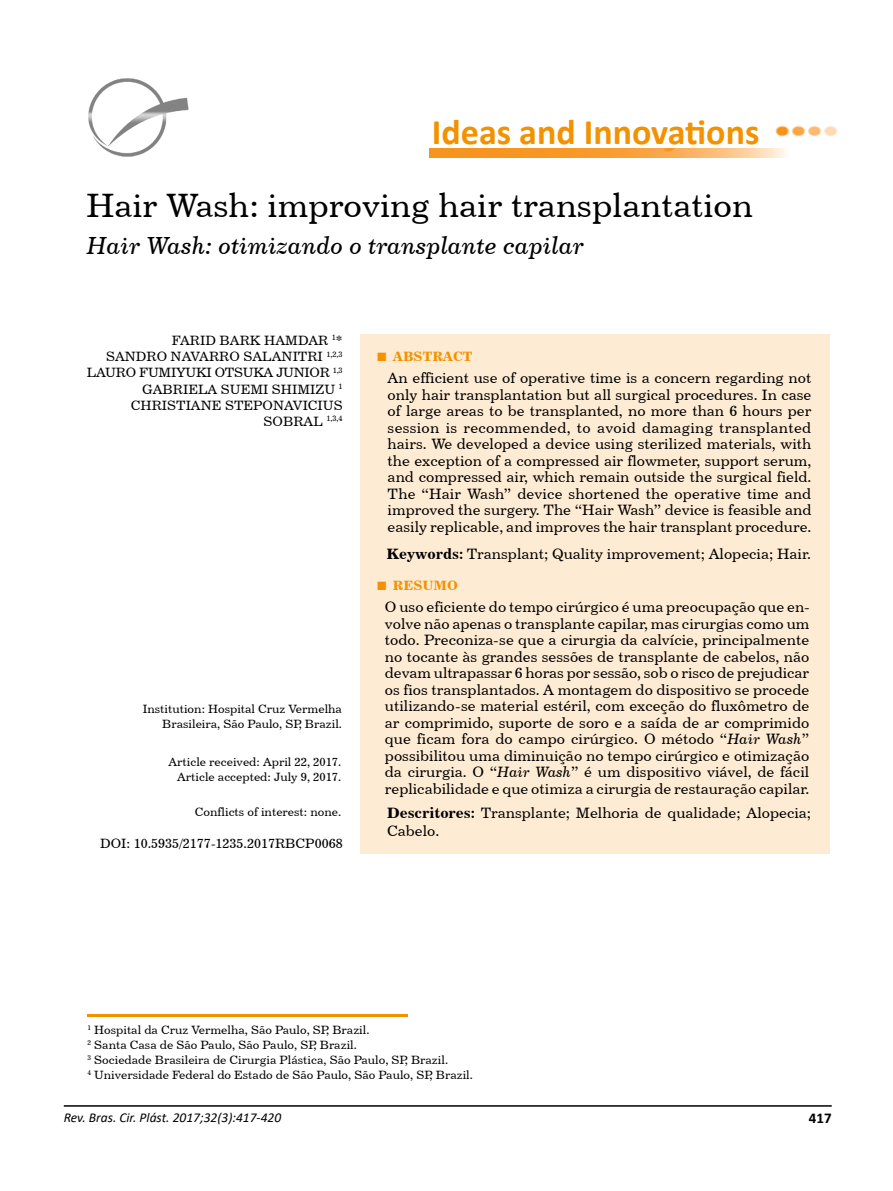
<style>
.page{position:relative;width:893px;height:1191px;background:#fff}
.page>*{position:absolute;margin:0;border:0;box-sizing:border-box;transform-origin:0 0}
.t1{font:700 36px "Calibri";color:#f39200}
.t2{font:33.75px "Century 731 BT Roman A";color:#000}
.t3{font:24.75px "Century 731 BT Italic A";color:#000}
.t4{font:15px/16.5px "Century 731 BT Roman A";color:#000;text-align:justify}
.t5{font:700 15px "Calibri";color:#000}
.t6{font:13.5px/16.2px "Century 731 BT Roman A";color:#000;text-align:right}
.t7{font:italic 13.5px "Calibri";color:#000}
.t8{font:13.5px "Century 731 BT Bold A";color:#f39200}
.t9{font:12px/15px "Century 731 BT Roman A";color:#000;text-align:right}
.s1{font-family:"Times New Roman";font-weight:700;font-size:18px}
.s2{font-family:"Century 731 BT Bold A"}
.s3{font-family:"Century 731 BT Italic A"}
</style>
<div class="page">
<hr style="left:64px;top:1105px;width:768px;height:1px;background:#000">
<img style="left:88px;top:78px;width:101px;height:79px">
<div style="left:360px;top:335px;width:470px;height:519px;background:#feebd3"></div>
<hr style="left:88px;top:1014px;width:320px;height:2px;background:#f39200">
<img style="left:775px;top:125px;width:63px;height:12px">
<img style="left:429px;top:148px;width:358px;height:9px">
<h1 class="t1" style="left:432px;top:107px;width:329px">Ideas and Innovations</h1>
<h2 class="t2" style="left:86px;top:184px;width:668px">Hair Wash: improving hair transplantation</h2>
<h3 class="t3" style="left:87px;top:230px;width:499px">Hair Wash: otimizando o transplante capilar</h3>
<p class="t6" style="left:87px;top:332px;width:257px">FARID BARK HAMDAR <sup>1</sup>*<br>SANDRO NAVARRO SALANITRI <sup>1,2,3<br></sup>LAURO FUMIYUKI OTSUKA JUNIOR <sup>1,3<br></sup>GABRIELA SUEMI SHIMIZU <sup>1<br></sup>CHRISTIANE STEPONAVICIUS<br>SOBRAL <sup>1,3,4</sup></p>
<p class="t9" style="left:143px;top:702px;width:201px;line-height:14.4px">Institution: Hospital Cruz Vermelha<br>Brasileira, São Paulo, SP, Brazil.</p>
<p class="t9" style="left:169px;top:754px;width:174px;line-height:14.4px">Article received: April 22, 2017.<br>Article accepted: July 9, 2017.</p>
<p class="t9" style="left:195px;top:804px;width:148px">Conflicts of interest: none.</p>
<p class="t6" style="left:100px;top:835px;width:244px">DOI: 10.5935/2177-1235.2017RBCP0068</p>
<p class="t8" style="left:376px;top:347px;width:98px"><span class="s1">■</span> ABSTRACT</p>
<p class="t4" style="left:388px;top:369px;width:425px">An efficient use of operative time is a concern regarding not only hair transplantation but all surgical procedures. In case of large areas to be transplanted, no more than 6 hours per session is recommended, to avoid damaging transplanted hairs. We developed a device using sterilized materials, with the exception of a compressed air flowmeter, support serum, and compressed air, which remain outside the surgical field.<br>The “Hair Wash” device shortened the operative time and improved the surgery. The “Hair Wash” device is feasible and easily replicable, and improves the hair transplant procedure.</p>
<p class="t4" style="left:387px;top:546px;width:426px"><span class="s2">Keywords:</span> Transplant; Quality improvement; Alopecia; Hair.</p>
<p class="t8" style="left:376px;top:577px;width:83px"><span class="s1">■</span> RESUMO</p>
<p class="t4" style="left:385px;top:598px;width:426px">O uso eficiente do tempo cirúrgico é uma preocupação que en&shy;volve não apenas o transplante capilar, mas cirurgias como um todo. Preconiza-se que a cirurgia da calvície, principalmente no tocante às grandes sessões de transplante de cabelos, não devam ultrapassar 6 horas por sessão, sob o risco de prejudicar os fios transplantados. A montagem do dispositivo se procede utilizando-se material estéril, com exceção do fluxômetro de ar comprimido, suporte de soro e a saída de ar comprimido que ficam fora do campo cirúrgico. O método “<span class="s3">Hair Wash</span>” possibilitou uma diminuição no tempo cirúrgico e otimização da cirurgia. O “<span class="s3">Hair Wash</span>” é um dispositivo viável, de fácil replicabilidade e que otimiza a cirurgia de restauração capilar.</p>
<p class="t4" style="left:387px;top:804px;width:426px;line-height:18px"><span class="s2">Descritores:</span> Transplante; Melhoria de qualidade; Alopecia;<br>Cabelo.</p>
<p class="t9" style="left:88px;top:1022px;width:387px;text-align:left"><sup>1</sup> Hospital da Cruz Vermelha, São Paulo, SP, Brazil.<br><sup>2</sup> Santa Casa de São Paulo, São Paulo, SP, Brazil.<br><sup>3</sup> Sociedade Brasileira de Cirurgia Plástica, São Paulo, SP, Brazil.<br><sup>4</sup> Universidade Federal do Estado de São Paulo, São Paulo, SP, Brazil.</p>
<p class="t7" style="left:64px;top:1107px;width:219px">Rev. Bras. Cir. Plást. 2017;32(3):417-420</p>
<p class="t5" style="left:809px;top:1107px;width:24px">417</p>
</div>
